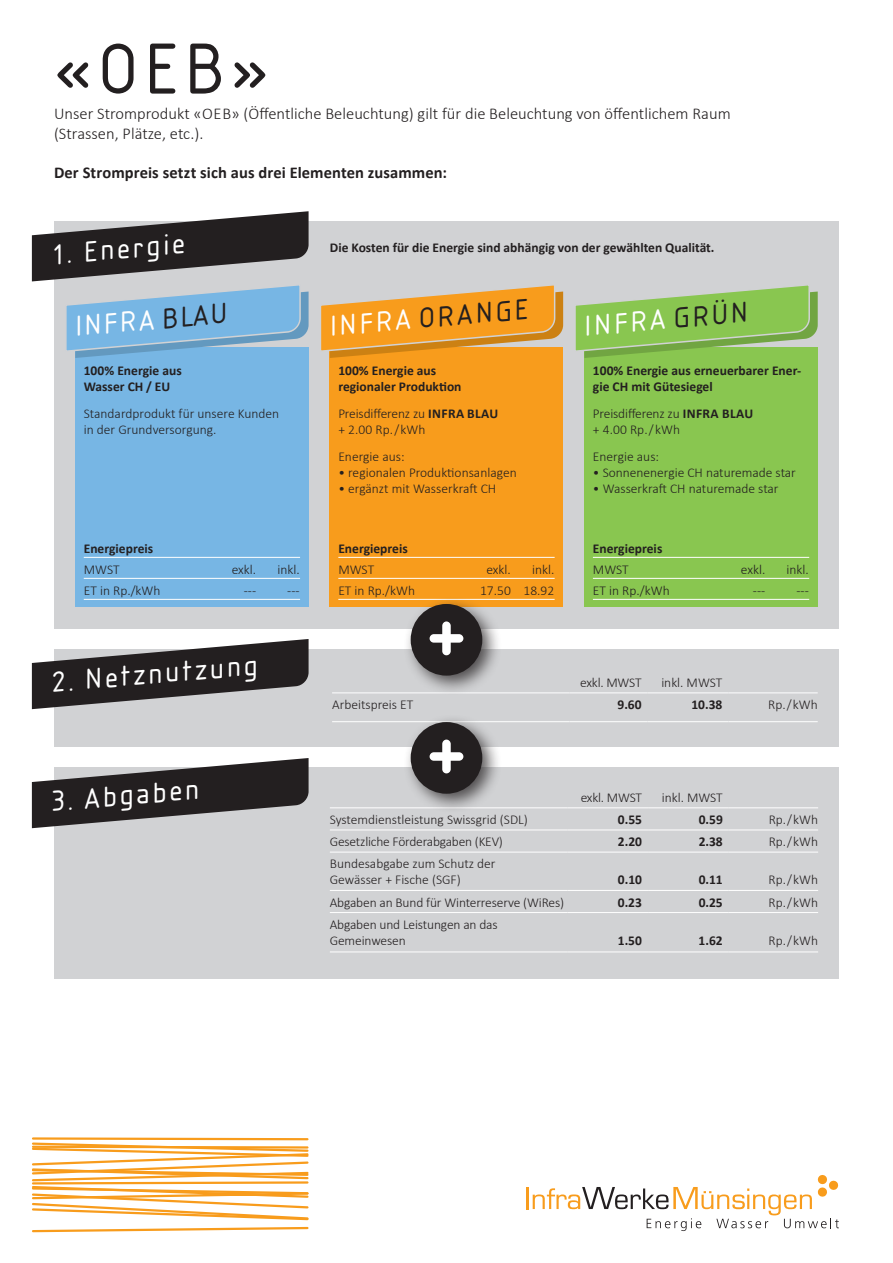
<style>
.page{position:relative;width:893px;height:1263px;background:#fff}
.page>*{position:absolute;margin:0;border:0;box-sizing:border-box;transform-origin:0 0}
.t1{font:75px "Isonorm D";color:#231f20}
.t2{font:30px "Isonorm D";color:#fff}
.t3{font:30px "Isonorm D";color:#231f20}
.t4{font:300 16.5px/19.8px "Calibri";color:#231f20}
.t5{font:700 16.5px "Calibri";letter-spacing:.005em;color:#231f20}
.t6{font:300 13.5px/16.2px "Calibri";color:#231f20}
.t7{font:700 13.5px/16.2px "Calibri";color:#231f20}
.t8{font:300 13.5px "Calibri";letter-spacing:-.02em;color:#231f20}
.s1{color:#231f20}
.s2{color:#fff}
.s3{font-weight:700}
</style>
<div class="page">
<div style="left:54px;top:768px;width:785px;height:211px;background:#d1d2d4"></div>
<hr style="left:330px;top:807px;width:237px;height:1px;background:#fff">
<hr style="left:567px;top:807px;width:81px;height:1px;background:#fff">
<hr style="left:648px;top:807px;width:81px;height:1px;background:#fff">
<hr style="left:729px;top:807px;width:89px;height:1px;background:#fff">
<hr style="left:330px;top:829px;width:237px;height:1px;background:#fff">
<hr style="left:567px;top:829px;width:81px;height:1px;background:#fff">
<hr style="left:648px;top:829px;width:81px;height:1px;background:#fff">
<hr style="left:729px;top:829px;width:89px;height:1px;background:#fff">
<hr style="left:330px;top:852px;width:237px;height:1px;background:#fff">
<hr style="left:567px;top:852px;width:81px;height:1px;background:#fff">
<hr style="left:648px;top:852px;width:81px;height:1px;background:#fff">
<hr style="left:729px;top:852px;width:89px;height:1px;background:#fff">
<hr style="left:330px;top:890px;width:237px;height:1px;background:#fff">
<hr style="left:567px;top:890px;width:81px;height:1px;background:#fff">
<hr style="left:648px;top:890px;width:81px;height:1px;background:#fff">
<hr style="left:729px;top:890px;width:89px;height:1px;background:#fff">
<hr style="left:330px;top:912px;width:237px;height:1px;background:#fff">
<hr style="left:567px;top:912px;width:81px;height:1px;background:#fff">
<hr style="left:648px;top:912px;width:81px;height:1px;background:#fff">
<hr style="left:729px;top:912px;width:89px;height:1px;background:#fff">
<hr style="left:330px;top:951px;width:237px;height:1px;background:#fff">
<hr style="left:567px;top:951px;width:81px;height:1px;background:#fff">
<hr style="left:648px;top:951px;width:81px;height:1px;background:#fff">
<hr style="left:729px;top:951px;width:89px;height:1px;background:#fff">
<hr style="left:526px;top:1187px;width:3px;height:22px;background:#f89c1c">
<svg style="left:533px;top:1175px;width:306px;height:56px"></svg>
<div style="left:54px;top:221px;width:785px;height:407px;background:#d1d2d4"></div>
<div style="left:54px;top:650px;width:785px;height:97px;background:#d1d2d4"></div>
<div style="left:75px;top:348px;width:234px;height:259px;background:#77b6e4"></div>
<hr style="left:84px;top:557px;width:216px;height:1px;background:#fff">
<hr style="left:84px;top:578px;width:216px;height:1px;background:#fff">
<hr style="left:84px;top:599px;width:216px;height:1px;background:#fff">
<div style="left:330px;top:348px;width:233px;height:259px;background:#f89c1c"></div>
<hr style="left:338px;top:557px;width:217px;height:1px;background:#fff">
<hr style="left:338px;top:578px;width:217px;height:1px;background:#fff">
<hr style="left:338px;top:599px;width:217px;height:1px;background:#fff">
<div style="left:584px;top:348px;width:234px;height:259px;background:#89c650"></div>
<hr style="left:593px;top:557px;width:216px;height:1px;background:#fff">
<hr style="left:593px;top:578px;width:216px;height:1px;background:#fff">
<hr style="left:593px;top:599px;width:216px;height:1px;background:#fff">
<hr style="left:332px;top:692px;width:237px;height:1px;background:#fff">
<hr style="left:569px;top:692px;width:79px;height:1px;background:#fff">
<hr style="left:648px;top:692px;width:80px;height:1px;background:#fff">
<hr style="left:728px;top:692px;width:90px;height:1px;background:#fff">
<hr style="left:332px;top:721px;width:237px;height:1px;background:#fff">
<hr style="left:569px;top:721px;width:79px;height:1px;background:#fff">
<hr style="left:648px;top:721px;width:80px;height:1px;background:#fff">
<hr style="left:728px;top:721px;width:90px;height:1px;background:#fff">
<svg style="left:321px;top:285px;width:242px;height:73px"></svg>
<svg style="left:32px;top:639px;width:277px;height:70px"></svg>
<svg style="left:32px;top:758px;width:277px;height:70px"></svg>
<svg style="left:575px;top:285px;width:243px;height:73px"></svg>
<div style="left:403px;top:714px;width:99px;height:100px;background:#231f20;opacity:.75"></div>
<div style="left:411px;top:722px;width:71px;height:72px;background:#231f20;border-radius:50%"></div>
<svg style="left:430px;top:739px;width:33px;height:34px"></svg>
<svg style="left:32px;top:211px;width:277px;height:147px"></svg>
<div style="left:403px;top:596px;width:99px;height:100px;background:#231f20;opacity:.75"></div>
<div style="left:411px;top:604px;width:71px;height:72px;background:#231f20;border-radius:50%"></div>
<svg style="left:430px;top:621px;width:33px;height:34px"></svg>
<svg style="left:32px;top:1137px;width:277px;height:96px"></svg>
<h1 class="t1" style="left:54px;top:27px;width:216px">«OEB»</h1>
<p class="t4" style="left:54px;top:103px;width:678px">Unser Stromprodukt «OEB» (Öffentliche Beleuchtung) gilt für die Beleuchtung von öffentlichem Raum (Strassen, Plätze, etc.).</p>
<p class="t5" style="left:54px;top:161px;width:395px">Der Strompreis setzt sich aus drei Elementen zusammen:</p>
<h2 class="t2" style="left:50px;top:238px;width:135px;rotate:-5deg">1. Energie</h2>
<p class="t7" style="left:330px;top:240px;width:386px">Die Kosten für die Energie sind abhängig von der gewählten Qualität.</p>
<h2 class="t2" style="left:73px;top:310px;width:155px;rotate:-5deg">INFRA <span class="s1">BLAU</span></h2>
<h2 class="t3" style="left:327px;top:310px;width:200px;rotate:-5deg"><span class="s2">INFRA</span> ORANGE</h2>
<p class="t7" style="left:84px;top:362px;width:99px">100% Energie aus<br>Wasser CH / EU</p>
<p class="t6" style="left:84px;top:405px;width:197px">Standardprodukt für unsere Kunden in der Grundversorgung.</p>
<p class="t7" style="left:84px;top:540px;width:71px">Energiepreis</p>
<p class="t6" style="left:84px;top:561px;width:37px">MWST</p>
<p class="t6" style="left:232px;top:561px;width:26px">exkl.</p>
<p class="t6" style="left:277px;top:561px;width:24px">inkl.</p>
<p class="t6" style="left:84px;top:582px;width:78px">ET in Rp./kWh</p>
<p class="t6" style="left:244px;top:582px;width:14px">---</p>
<p class="t6" style="left:287px;top:582px;width:14px">---</p>
<h2 class="t2" style="left:50px;top:666px;width:208px;rotate:-5deg">2. Netznutzung</h2>
<p class="t7" style="left:338px;top:362px;width:125px">100% Energie aus regionaler Produktion</p>
<p class="t6" style="left:338px;top:405px;width:162px">Preisdifferenz zu <span class="s3">INFRA BLAU </span>+ 2.00 Rp. / kWh</p>
<p class="t6" style="left:338px;top:448px;width:68px">Energie aus:</p>
<p class="t6" style="left:338px;top:464px;width:180px">• regionalen Produktionsanlagen</p>
<p class="t6" style="left:338px;top:480px;width:159px">• ergänzt mit Wasserkraft CH</p>
<p class="t7" style="left:338px;top:540px;width:71px">Energiepreis</p>
<p class="t6" style="left:338px;top:561px;width:37px">MWST</p>
<p class="t6" style="left:486px;top:561px;width:26px">exkl.</p>
<p class="t6" style="left:532px;top:561px;width:24px">inkl.</p>
<p class="t6" style="left:338px;top:582px;width:78px">ET in Rp./kWh</p>
<p class="t6" style="left:480px;top:582px;width:76px">17.50 18.92</p>
<h2 class="t2" style="left:582px;top:310px;width:166px;rotate:-5deg">INFRA <span class="s1">GRÜN</span></h2>
<p class="t7" style="left:593px;top:362px;width:210px">100% Energie aus erneuerbarer Ener&shy;gie CH mit Gütesiegel</p>
<p class="t6" style="left:593px;top:405px;width:162px">Preisdifferenz zu <span class="s3">INFRA BLAU </span>+ 4.00 Rp. / kWh</p>
<p class="t6" style="left:593px;top:448px;width:68px">Energie aus:</p>
<p class="t6" style="left:593px;top:464px;width:205px">• Sonnenenergie CH naturemade star</p>
<p class="t6" style="left:593px;top:480px;width:187px">• Wasserkraft CH naturemade star</p>
<p class="t7" style="left:593px;top:540px;width:71px">Energiepreis</p>
<p class="t6" style="left:593px;top:561px;width:37px">MWST</p>
<p class="t6" style="left:741px;top:561px;width:26px">exkl.</p>
<p class="t6" style="left:787px;top:561px;width:24px">inkl.</p>
<p class="t6" style="left:593px;top:582px;width:78px">ET in Rp./kWh</p>
<p class="t6" style="left:753px;top:582px;width:14px">---</p>
<p class="t6" style="left:796px;top:582px;width:14px">---</p>
<p class="t8" style="left:580px;top:674px;width:63px">exkl. MWST</p>
<p class="t6" style="left:661px;top:674px;width:63px">inkl. MWST</p>
<h2 class="t2" style="left:50px;top:785px;width:149px;rotate:-5deg">3. Abgaben</h2>
<p class="t6" style="left:332px;top:696px;width:83px">Arbeitspreis ET</p>
<p class="t7" style="left:617px;top:696px;width:26px">9.60</p>
<p class="t7" style="left:691px;top:696px;width:32px">10.38</p>
<p class="t6" style="left:768px;top:696px;width:51px">Rp. / kWh</p>
<p class="t8" style="left:581px;top:789px;width:63px">exkl. MWST</p>
<p class="t6" style="left:662px;top:789px;width:63px">inkl. MWST</p>
<p class="t6" style="left:330px;top:811px;width:200px">Systemdienstleistung Swissgrid (SDL)</p>
<p class="t7" style="left:618px;top:811px;width:26px">0.55</p>
<p class="t7" style="left:699px;top:811px;width:26px">0.59</p>
<p class="t6" style="left:769px;top:811px;width:51px">Rp. / kWh</p>
<p class="t6" style="left:330px;top:833px;width:175px">Gesetzliche Förderabgaben (KEV)</p>
<p class="t7" style="left:618px;top:833px;width:26px">2.20</p>
<p class="t7" style="left:699px;top:833px;width:26px">2.38</p>
<p class="t6" style="left:769px;top:833px;width:51px">Rp. / kWh</p>
<p class="t6" style="left:330px;top:855px;width:167px">Bundesabgabe zum Schutz der<br>Gewässer + Fische (SGF)</p>
<p class="t7" style="left:618px;top:872px;width:26px">0.10</p>
<p class="t7" style="left:699px;top:872px;width:26px">0.11</p>
<p class="t6" style="left:769px;top:872px;width:51px">Rp. / kWh</p>
<p class="t6" style="left:330px;top:894px;width:236px">Abgaben an Bund für Winterreserve (WiRes)</p>
<p class="t7" style="left:618px;top:894px;width:26px">0.23</p>
<p class="t7" style="left:699px;top:894px;width:26px">0.25</p>
<p class="t6" style="left:769px;top:894px;width:51px">Rp. / kWh</p>
<p class="t6" style="left:330px;top:916px;width:169px">Abgaben und Leistungen an das<br>Gemeinwesen</p>
<p class="t7" style="left:618px;top:932px;width:26px">1.50</p>
<p class="t7" style="left:699px;top:932px;width:26px">1.62</p>
<p class="t6" style="left:769px;top:932px;width:51px">Rp. / kWh</p>
</div>
